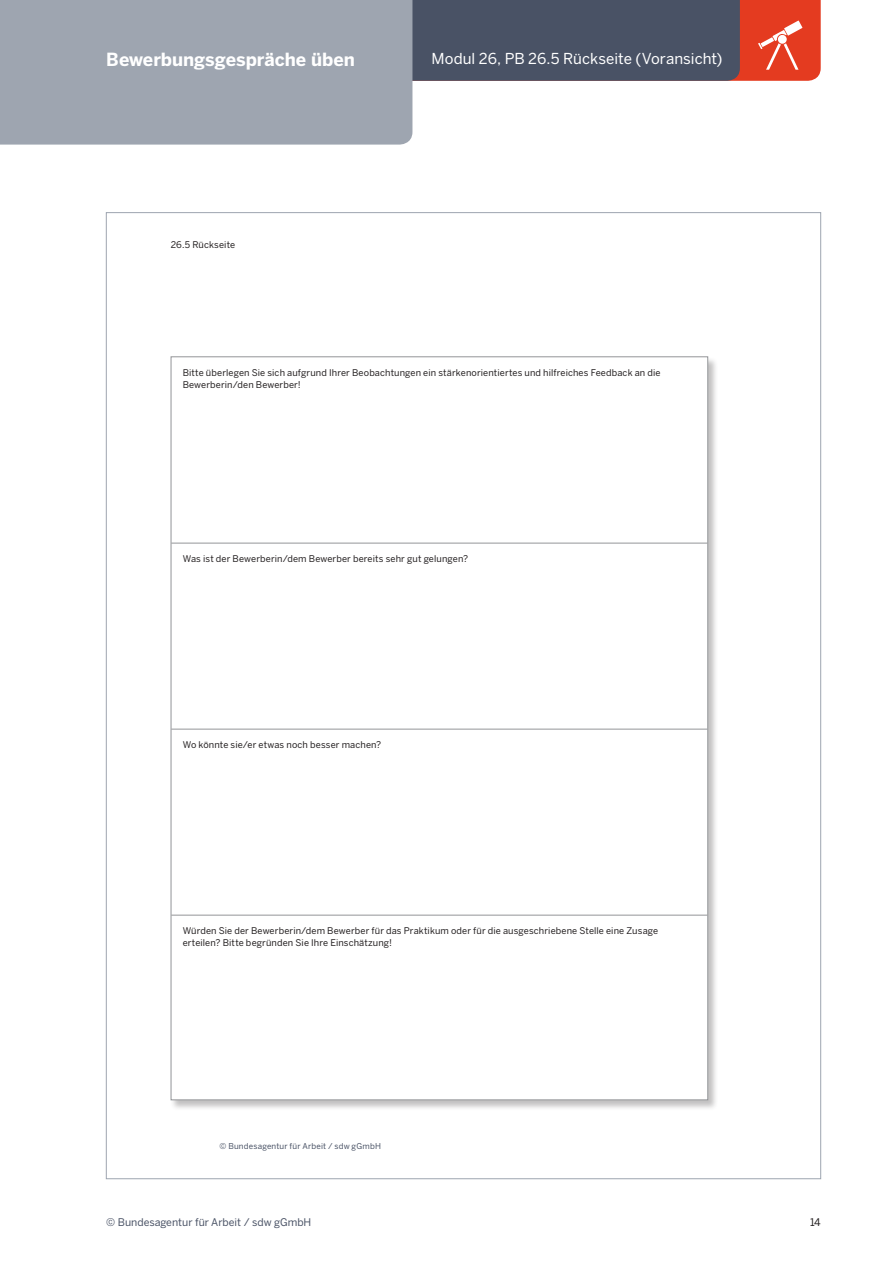
<style>
.page{position:relative;width:893px;height:1263px;background:#fff}
.page>*{position:absolute;margin:0;border:0;box-sizing:border-box;transform-origin:0 0}
.t1{font:700 18px "Benton Sans";color:#fff}
.t2{font:15px "Benton Sans";color:#fff}
.t3{font:10.5px "Benton Sans";color:#495265}
.t4{font:10.5px "Benton Sans";color:#231f20}
.t5{font:9.15px/12.6px "Benton Sans";letter-spacing:.015em;color:#231f20}
.t6{font:8.1px "Benton Sans";letter-spacing:.02em;color:#495265}
</style>
<div class="page">
<div style="left:740px;top:0;width:81px;height:81px;background:#e43b20"></div>
<div style="left:412px;top:0;width:328px;height:81px;background:#495265"></div>
<div style="left:0;top:0;width:412px;height:145px;background:#9ea5b0"></div>
<svg style="left:758px;top:21px;width:44px;height:49px"></svg>
<div style="left:170px;top:356px;width:548px;height:755px;background:#231f20;opacity:.28"></div>
<svg style="left:173px;top:358px;width:533px;height:736px"></svg>
<hr style="left:171px;top:543px;width:536px;height:1px;background:#939598">
<hr style="left:171px;top:729px;width:536px;height:1px;background:#939598">
<hr style="left:171px;top:915px;width:536px;height:1px;background:#939598">
<h1 class="t1" style="left:106px;top:49px;width:250px">Bewerbungsgespräche üben</h1>
<h2 class="t2" style="left:432px;top:50px;width:292px">Modul 26, PB 26.5 Rückseite (Voransicht)</h2>
<p class="t5" style="left:171px;top:238px;width:66px">26.5 Rückseite</p>
<p class="t5" style="left:183px;top:366px;width:479px">Bitte überlegen Sie sich aufgrund Ihrer Beobachtungen ein stärkenorientiertes und hilfreiches Feedback an die<br>Bewerberin/den Bewerber!</p>
<p class="t5" style="left:183px;top:552px;width:287px">Was ist der Bewerberin/dem Bewerber bereits sehr gut gelungen?</p>
<p class="t5" style="left:183px;top:738px;width:200px">Wo könnte sie/er etwas noch besser machen?</p>
<p class="t5" style="left:183px;top:924px;width:477px">Würden Sie der Bewerberin/dem Bewerber für das Praktikum oder für die ausgeschriebene Stelle eine Zusage erteilen? Bitte begründen Sie Ihre Einschätzung!</p>
<p class="t6" style="left:220px;top:1141px;width:163px">© Bundesagentur für Arbeit / sdw gGmbH</p>
<p class="t3" style="left:106px;top:1216px;width:207px">© Bundesagentur für Arbeit / sdw gGmbH</p>
<p class="t4" style="left:810px;top:1216px;width:12px">14</p>
</div>
